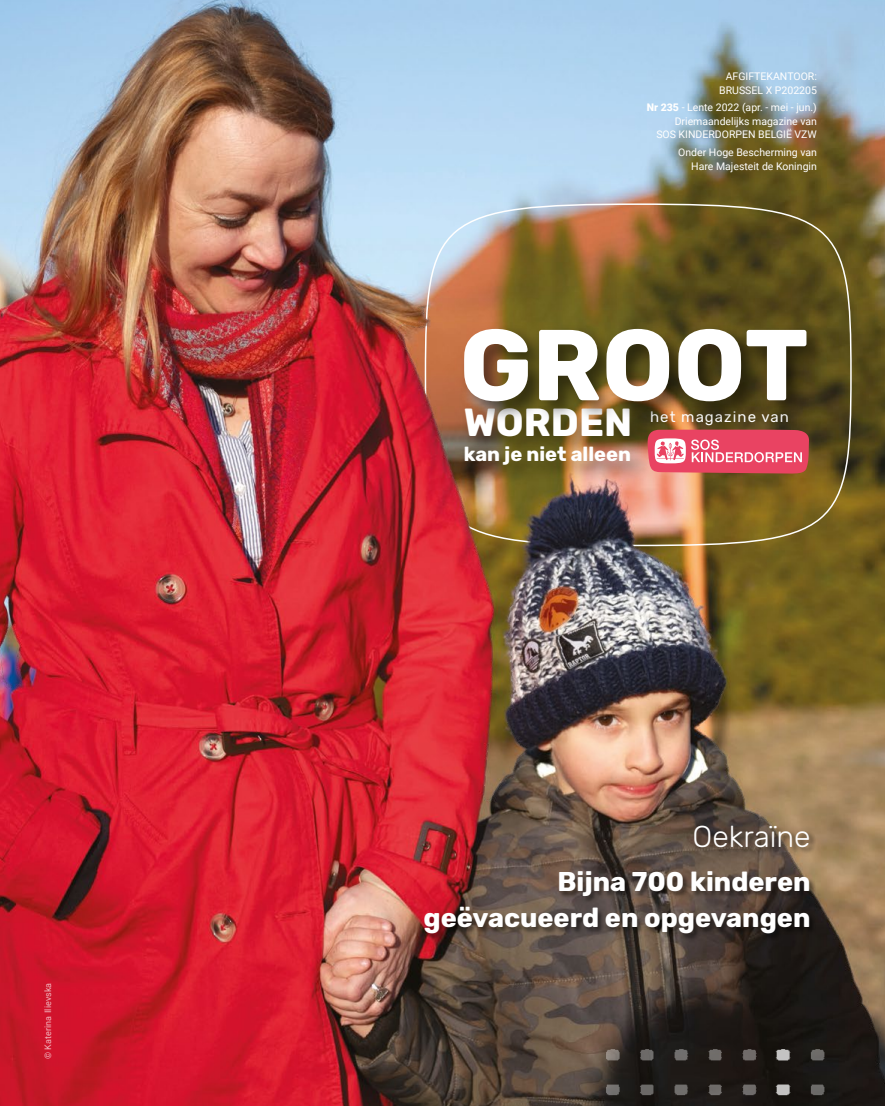
<style>
.page{position:relative;width:885px;height:1106px;background:#fff}
.page>*{position:absolute;margin:0;border:0;box-sizing:border-box;transform-origin:0 0}
.t1{font:700 100.5px "Rubik";color:#fff}
.t2{font:700 39px "Rubik";color:#fff}
.t3{font:300 30px "Rubik";color:#fff}
.t4{font:700 27px/36px "Rubik";color:#fff;text-align:right}
.t5{font:700 19.95px "Rubik";color:#fff}
.t6{font:15px "Rubik";letter-spacing:.07em;color:#fff}
.t7{font:10.5px/13.5px "Roboto";color:#fff;text-align:right}
.t8{font:9px "Roboto";letter-spacing:.01em;color:#fff}
.s1{font-weight:900}
</style>
<div class="page">
<img style="left:0;top:0;width:884px;height:1106px">
<img style="left:424px;top:203px;width:428px;height:344px">
<div style="left:423px;top:825px;width:393px;height:116px;background:#000;opacity:.5"></div>
<img style="left:595px;top:1039px;width:240px;height:67px">
<img style="left:762px;top:1039px;width:35px;height:67px">
<div style="left:460px;top:403px;width:192px;height:56px;background:#000;opacity:.55"></div>
<div style="left:460px;top:442px;width:192px;height:45px;background:#000;opacity:.55"></div>
<svg style="left:647px;top:429px;width:161px;height:44px;background:#e86279"></svg>
<div style="left:459px;top:325px;width:370px;height:99px;background:#000;opacity:.55"></div>
<p class="t8" style="left:42px;top:1059px;width:78px;rotate:-90deg">© Katerina Ilievska</p>
<p class="t7" style="left:719px;top:69px;width:99px">AFGIFTEKANTOOR:<br>BRUSSEL X P202205</p>
<p class="t7" style="left:646px;top:101px;width:171px"><span class="s1">Nr 235</span> - Lente 2022 (apr. - mei - jun.)<br>Driemaandelijks magazine van<br>SOS KINDERDORPEN BELGIË VZW</p>
<p class="t7" style="left:678px;top:145px;width:140px">Onder Hoge Bescherming van<br>Hare Majesteit de Koningin</p>
<h1 class="t1" style="left:459px;top:306px;width:350px">GROOT</h1>
<h3 class="t6" style="left:650px;top:409px;width:140px">het magazine van</h3>
<h2 class="t2" style="left:463px;top:400px;width:170px">WORDEN</h2>
<h3 class="t5" style="left:463px;top:442px;width:169px">kan je niet alleen</h3>
<h3 class="t3" style="left:692px;top:819px;width:119px">Oekraïne</h3>
<h3 class="t4" style="left:423px;top:864px;width:388px">Bijna 700 kinderen geëvacueerd en opgevangen</h3>
</div>
